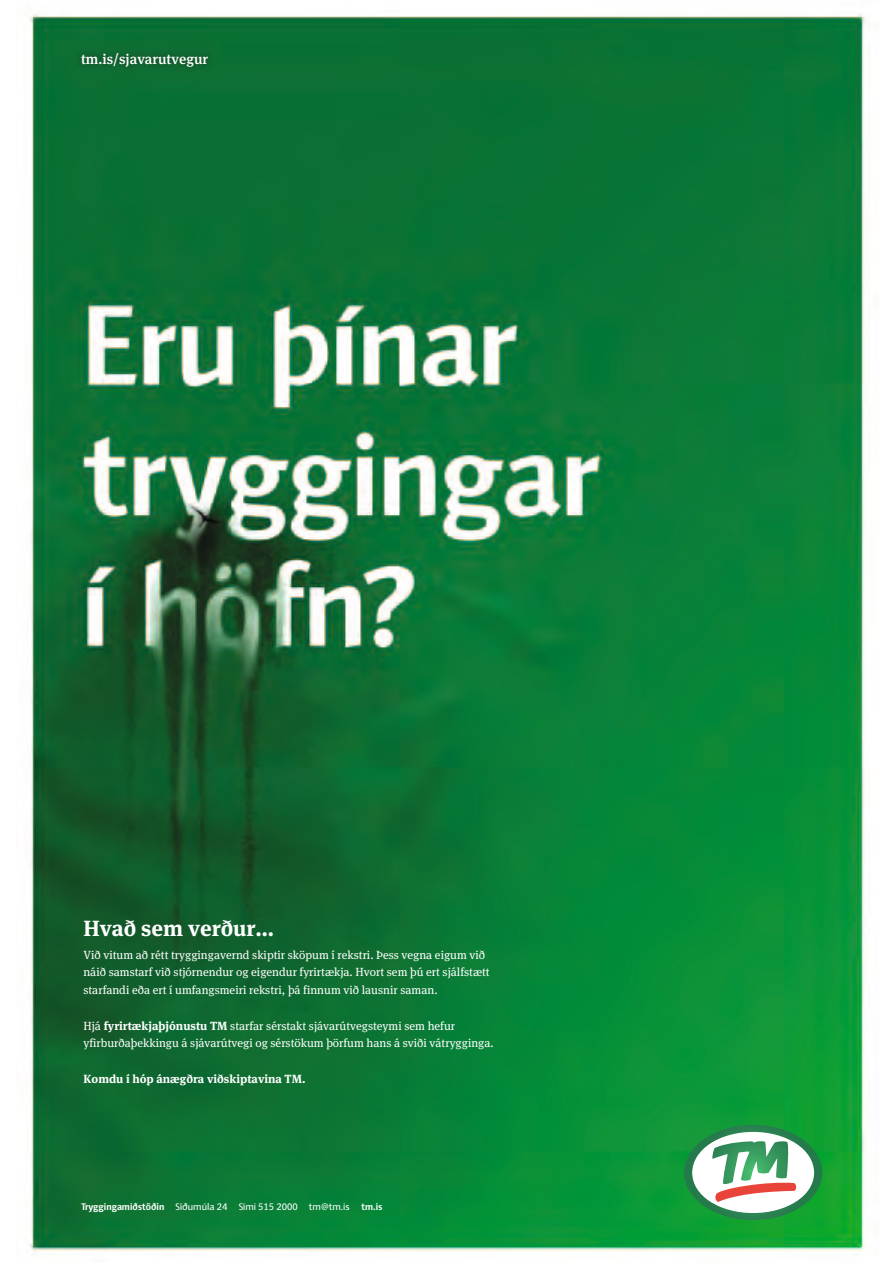
<style>
.page{position:relative;width:893px;height:1263px;background:#fff}
.page>*{position:absolute;margin:0;border:0;box-sizing:border-box;transform-origin:0 0}
.t1{font:700 21.9px "FF Meta Serif";color:#fff}
.t2{font:500 14.4px "Meta Serif Lf";color:#fff}
.t3{font:11.85px/17.7px "FF Meta Serif";color:#fff}
.t4{font:700 11.85px "FF Meta Serif";color:#fff}
.t5{font:9.6px "IDTMI";color:#fff}
.s1{font-weight:700}
</style>
<div class="page">
<img style="left:27px;top:10px;width:839px;height:1245px">
<svg style="left:684px;top:1125px;width:138px;height:95px"></svg>
<img style="left:71px;top:41px;width:147px;height:37px">
<p class="t2" style="left:81px;top:47px;width:129px">tm.is/sjavarutvegur</p>
<h1 class="t1" style="left:83px;top:915px;width:192px">Hvað sem verður…</h1>
<p class="t3" style="left:83px;top:946px;width:408px">Við vitum að rétt tryggingavernd skiptir sköpum í rekstri. Þess vegna eigum við náið samstarf við stjórnendur og eigendur fyrirtækja. Hvort sem þú ert sjálfstætt starfandi eða ert í umfangsmeiri rekstri, þá finnum við lausnir saman.</p>
<p class="t3" style="left:83px;top:1016px;width:412px">Hjá <span class="s1">fyrirtækjaþjónustu TM</span> starfar sérstakt sjávarútvegsteymi sem hefur yfirburðaþekkingu á sjávarútvegi og sérstökum þörfum hans á sviði vátrygginga.</p>
<p class="t4" style="left:83px;top:1071px;width:224px">Komdu í hóp ánægðra viðskiptavina TM.</p>
<p class="t5" style="left:81px;top:1201px;width:303px"><span class="s1">Tryggingamiðstöðin</span> Síðumúla 24 Sími 515 2000 tm@tm.is <span class="s1">tm.is</span></p>
</div>
